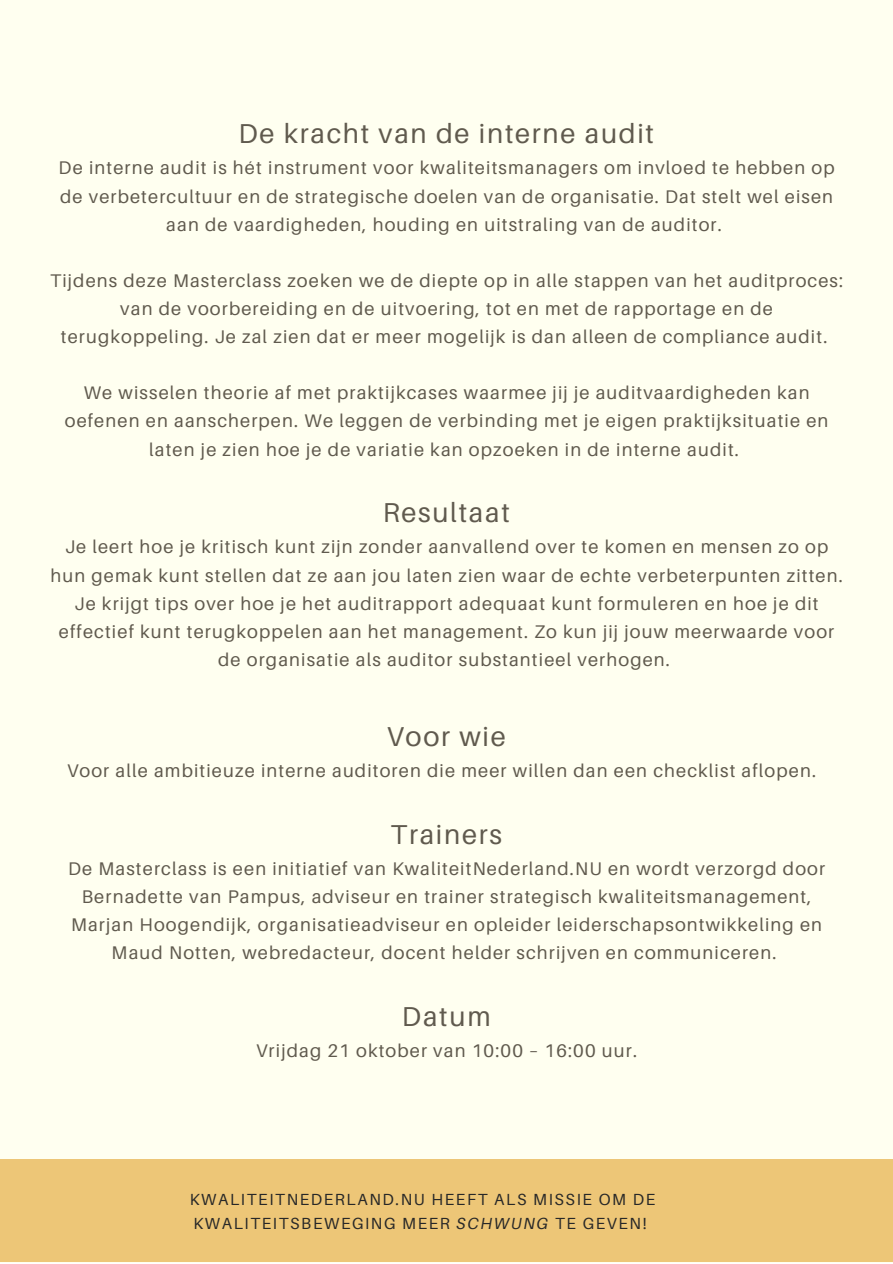
<style>
.page{position:relative;width:893px;height:1264px;background:#fff}
.page>*{position:absolute;margin:0;border:0;box-sizing:border-box;transform-origin:0 0}
.t1{font:27.3px "Aileron";letter-spacing:.06em;color:#605a4e}
.t2{font:18.3px/28px "Aileron";letter-spacing:.06em;color:#605a4e;text-align:center}
.t3{font:16.05px/23.5px "Aileron";letter-spacing:.1em;color:#282828}
.s1{font-style:italic}
</style>
<div class="page">
<div style="left:0;top:0;width:892px;height:1262px;background:#fffff0"></div>
<div style="left:0;top:1159px;width:892px;height:102px;background:#edc677"></div>
<h1 class="t1" style="left:238px;top:116px;width:417px">De kracht van de interne audit</h1>
<p class="t2" style="left:59px;top:154px;width:777px">De interne audit is hét instrument voor kwaliteitsmanagers om invloed te hebben op de verbetercultuur en de strategische doelen van de organisatie. Dat stelt wel eisen aan de vaardigheden, houding en uitstraling van de auditor.</p>
<p class="t2" style="left:50px;top:266px;width:794px">Tijdens deze Masterclass zoeken we de diepte op in alle stappen van het auditproces: van de voorbereiding en de uitvoering, tot en met de rapportage en de terugkoppeling. Je zal zien dat er meer mogelijk is dan alleen de compliance audit.</p>
<p class="t2" style="left:65px;top:378px;width:765px">We wisselen theorie af met praktijkcases waarmee jij je auditvaardigheden kan oefenen en aanscherpen. We leggen de verbinding met je eigen praktijksituatie en laten je zien hoe je de variatie kan opzoeken in de interne audit.</p>
<h1 class="t1" style="left:383px;top:495px;width:129px">Resultaat</h1>
<p class="t2" style="left:50px;top:532px;width:793px">Je leert hoe je kritisch kunt zijn zonder aanvallend over te komen en mensen zo op hun gemak kunt stellen dat ze aan jou laten zien waar de echte verbeterpunten zitten.<br>Je krijgt tips over hoe je het auditrapport adequaat kunt formuleren en hoe je dit effectief kunt terugkoppelen aan het management. Zo kun jij jouw meerwaarde voor de organisatie als auditor substantieel verhogen.</p>
<h1 class="t1" style="left:387px;top:719px;width:120px">Voor wie</h1>
<p class="t2" style="left:67px;top:756px;width:750px">Voor alle ambitieuze interne auditoren die meer willen dan een checklist aflopen.</p>
<h1 class="t1" style="left:390px;top:817px;width:113px">Trainers</h1>
<p class="t2" style="left:68px;top:854px;width:758px">De Masterclass is een initiatief van KwaliteitNederland.NU en wordt verzorgd door Bernadette van Pampus, adviseur en trainer strategisch kwaliteitsmanagement, Marjan Hoogendijk, organisatieadviseur en opleider leiderschapsontwikkeling en Maud Notten, webredacteur, docent helder schrijven en communiceren.</p>
<h1 class="t1" style="left:402px;top:999px;width:90px">Datum</h1>
<p class="t2" style="left:256px;top:1036px;width:382px">Vrijdag 21 oktober van 10:00 – 16:00 uur.</p>
<p class="t3" style="left:190px;top:1187px;width:467px">KWALITEITNEDERLAND.NU HEEFT ALS MISSIE OM DE<br>KWALITEITSBEWEGING MEER <span class="s1">SCHWUNG</span> TE GEVEN!</p>
</div>
